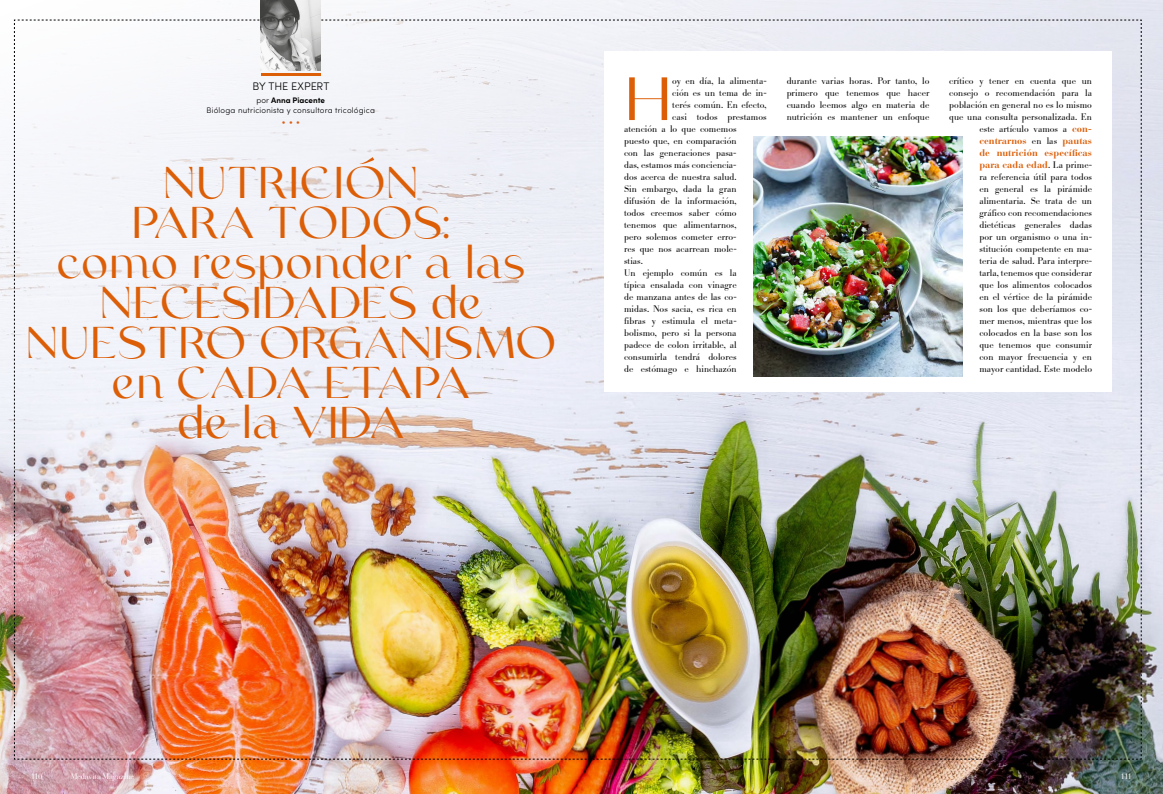
<style>
.page{position:relative;width:1163px;height:794px;background:#fff}
.page>*{position:absolute;margin:0;border:0;box-sizing:border-box;transform-origin:0 0}
.t1{font:60.9px "Argue DEMO";color:#dc5e07}
.t2{font:44.5px/40px "Argue DEMO";color:#dc5e07;text-align:center}
.t3{font:300 11px "Sofia Pro";letter-spacing:-.005em;color:#000}
.t4{font:300 9.5px/12px "Bodoni BE";color:#000;text-align:justify}
.t5{font:700 9.5px/12px "Bauer Bodoni Std";color:#dc5e07;text-align:justify}
.t6{font:300 8px/10px "Sofia Pro";letter-spacing:.025em;color:#000;text-align:center}
.t7{font:8px "Bauer Bodoni Std";letter-spacing:-.03em;color:#fff}
.t8{font:italic 7px "Bauer Bodoni Std";color:#dd5e12}
.s1{font-weight:700}
.s2{font-family:"Bauer Bodoni Std";font-weight:700;color:#dc5e07}
.s3{font-family:"Bodoni BE";font-weight:300;color:#000}
</style>
<div class="page">
<img style="left:0;top:0;width:1162px;height:794px">
<img style="left:261px;top:0;width:59px;height:20px">
<img style="left:14px;top:20px;width:1127px;height:740px">
<p class="t3" style="left:252px;top:78px;width:78px">BY THE EXPERT</p>
<p class="t6" style="left:206px;top:95px;width:170px">por <span class="s1">Anna Piacente<br></span>Bióloga nutricionista y consultora tricológica</p>
<p class="t8" style="left:282px;top:118px;width:19px">•••</p>
<h2 class="t2" style="left:25px;top:171px;width:532px">NUTRICION<br>PARA TODOS:<br>como responder a las<br>NECESIDADES de<br>NUESTRO ORGANISMO en CADA ETAPA<br>de la VIDA</h2>
<h1 class="t1" style="left:624px;top:74px;width:50px">H</h1>
<p class="t4" style="left:672px;top:75px;width:96px">oy en día, la alimenta-</p>
<p class="t4" style="left:672px;top:87px;width:96px">ción es un tema de in-</p>
<p class="t4" style="left:672px;top:99px;width:96px">terés común. En efecto,</p>
<p class="t4" style="left:672px;top:111px;width:96px">casi todos prestamos</p>
<p class="t4" style="left:624px;top:123px;width:114px">atención a lo que comemos</p>
<p class="t4" style="left:624px;top:135px;width:114px">puesto que, en comparación</p>
<p class="t4" style="left:624px;top:147px;width:114px">con las generaciones pasa-</p>
<p class="t4" style="left:624px;top:159px;width:114px">das, estamos más conciencia-</p>
<p class="t4" style="left:624px;top:171px;width:114px">dos acerca de nuestra salud.</p>
<p class="t4" style="left:624px;top:183px;width:114px">Sin embargo, dada la gran</p>
<p class="t4" style="left:624px;top:195px;width:114px">difusión de la información,</p>
<p class="t4" style="left:624px;top:207px;width:114px">todos creemos saber cómo</p>
<p class="t4" style="left:624px;top:219px;width:114px">tenemos que alimentarnos,</p>
<p class="t4" style="left:624px;top:231px;width:114px">pero solemos cometer erro-</p>
<p class="t4" style="left:624px;top:243px;width:114px">res que nos acarrean mole-</p>
<p class="t4" style="left:624px;top:255px;width:21px">stias.</p>
<p class="t4" style="left:624px;top:267px;width:114px">Un ejemplo común es la</p>
<p class="t4" style="left:624px;top:279px;width:114px">típica ensalada con vinagre</p>
<p class="t4" style="left:624px;top:291px;width:114px">de manzana antes de las co-</p>
<p class="t4" style="left:624px;top:303px;width:114px">midas. Nos sacia, es rica en</p>
<p class="t4" style="left:624px;top:315px;width:114px">fibras y estimula el meta-</p>
<p class="t4" style="left:624px;top:327px;width:114px">bolismo, pero si la persona</p>
<p class="t4" style="left:624px;top:339px;width:114px">padece de colon irritable, al</p>
<p class="t4" style="left:624px;top:351px;width:114px">consumirla tendrá dolores</p>
<p class="t4" style="left:624px;top:363px;width:114px">de estómago e hinchazón</p>
<p class="t4" style="left:786px;top:75px;width:144px">durante varias horas. Por tanto, lo primero que tenemos que hacer cuando leemos algo en materia de nutrición es mantener un enfoque</p>
<p class="t4" style="left:949px;top:75px;width:144px;text-align:right">crítico y tener en cuenta que un consejo o recomendación para la población en general no es lo mismo que una consulta personalizada. En este artículo vamos a <span class="s2">con-</span></p>
<p class="t5" style="left:979px;top:135px;width:114px">centrarnos <span class="s3">en las</span> pautas de nutrición específicas para cada edad<span class="s3">. La prime-</span></p>
<p class="t4" style="left:979px;top:171px;width:114px">ra referencia útil para todos en general es la pirámide alimentaria. Se trata de un gráfico con recomendaciones dietéticas generales dadas por un organismo o una in&shy;stitución competente en ma&shy;teria de salud. Para interpre&shy;tarla, tenemos que considerar que los alimentos colocados en el vértice de la pirámide son los que deberíamos co&shy;mer menos, mientras que los colocados en la base son los que tenemos que consumir con mayor frecuencia y en mayor cantidad. Este modelo</p>
<p class="t7" style="left:31px;top:771px;width:13px">110</p>
<p class="t7" style="left:71px;top:771px;width:65px">Medavita Magazine</p>
<p class="t7" style="left:1120px;top:771px;width:13px">111</p>
</div>
